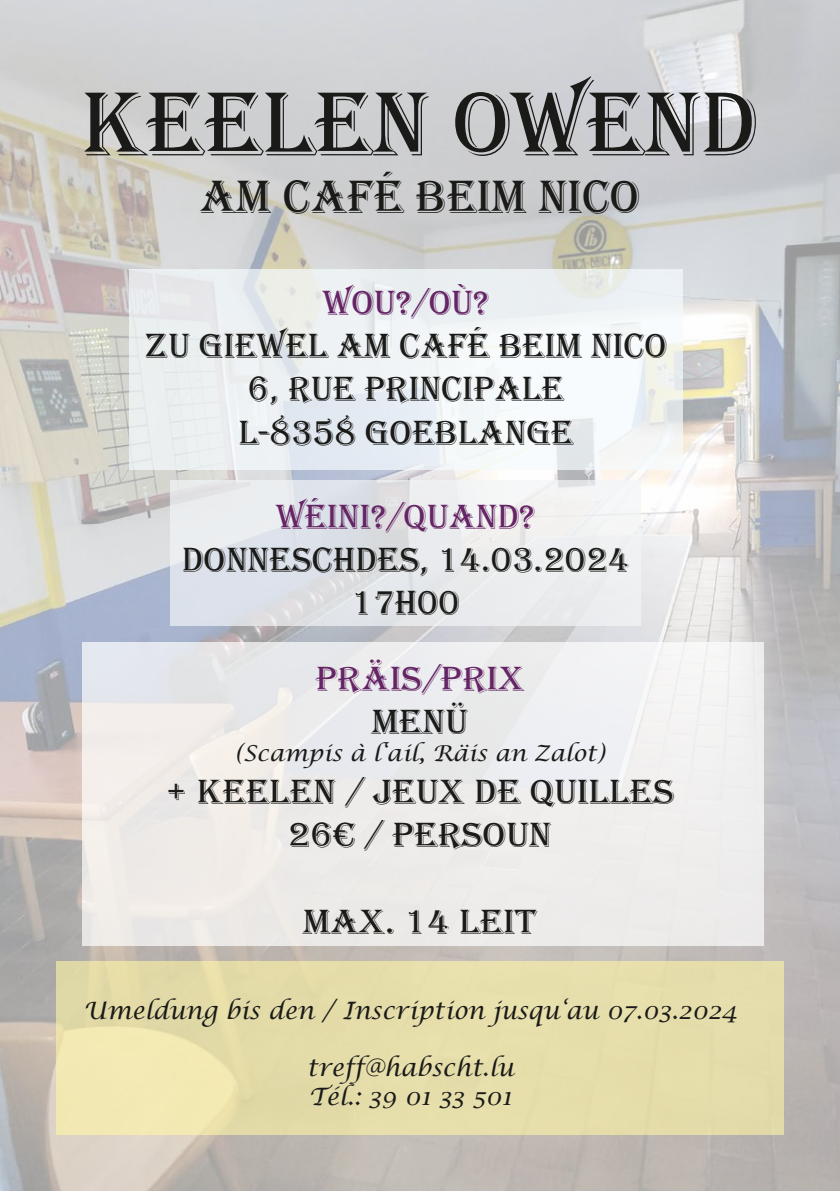
<style>
.page{position:relative;width:840px;height:1191px;background:#fff}
.page>*{position:absolute;margin:0;border:0;box-sizing:border-box;transform-origin:0 0}
.t1{font:94px "Algerian";color:#1a1a18}
.t2{font:48px "Algerian";color:#1a1a18}
.t3{font:36px/43.2px "Algerian";color:#1a1a18;text-align:center}
.t4{font:36px "Algerian";color:#1a1a18;scale:1.05 1}
.t5{font:36px "Algerian";color:#652565}
.t6{font:36px "Algerian";color:#652565;scale:1.05 1}
.t7{font:italic 24px/28.8px "Lucida Calligraphy";color:#1a1a18}
.t8{font:italic 22px "Lucida Calligraphy";color:#1a1a18;scale:1.05 1}
</style>
<div class="page">
<img style="left:1px;top:0;width:838px;height:1191px">
<img style="left:0;top:0;width:1px;height:1191px">
<div style="left:129px;top:269px;width:553px;height:201px;background:linear-gradient(to bottom,#ecf0f1,#eef3f6)"></div>
<svg style="left:170px;top:480px;width:470px;height:145px;fill:#e9ebec"></svg>
<div style="left:82px;top:641px;width:681px;height:304px;background:#eeeceb"></div>
<div style="left:56px;top:961px;width:727px;height:173px;background:linear-gradient(to right,#eae1ac,#e3dcaa)"></div>
<img style="left:0;top:317px;width:20px;height:182px">
<img style="left:0;top:499px;width:81px;height:276px">
<h1 class="t1" style="left:82px;top:72px;width:677px">KEELEN OWEND</h1>
<h2 class="t2" style="left:200px;top:170px;width:442px">AM CAFÉ BEIM NICO</h2>
<p class="t5" style="left:323px;top:283px;width:167px">WOU?/OÙ?</p>
<p class="t3" style="left:145px;top:325px;width:101px">ZU GIEWEL</p>
<p class="t3" style="left:336px;top:325px;width:184px">AM CAFÉ BEIM</p>
<p class="t3" style="left:590px;top:325px;width:41px">NICO</p>
<p class="t3" style="left:248px;top:368px;width:178px">6, RUE PRINCI</p>
<p class="t3" style="left:473px;top:368px;width:46px">PALE</p>
<p class="t3" style="left:239px;top:412px;width:175px">L-8358 GOEBLANGE</p>
<p class="t5" style="left:276px;top:497px;width:260px">WÉINI?/QUAND?</p>
<p class="t3" style="left:182px;top:539px;width:449px">DONNESCHDES, 14.03.2024<br>17H00</p>
<p class="t6" style="left:315px;top:659px;width:201px">PRÄIS/PRIX</p>
<p class="t4" style="left:371px;top:702px;width:93px">MENÜ</p>
<p class="t8" style="left:235px;top:739px;width:353px">(Scampis à l‘ail, Räis an Zalot)</p>
<p class="t4" style="left:166px;top:772px;width:77px">+ KEELEN</p>
<p class="t4" style="left:345px;top:772px;width:69px">/ JEUX</p>
<p class="t4" style="left:474px;top:772px;width:96px">DE QUILLE</p>
<p class="t4" style="left:653px;top:772px;width:21px">S</p>
<p class="t4" style="left:288px;top:815px;width:208px">26€ / PERSOUN</p>
<p class="t4" style="left:303px;top:901px;width:224px">MAX . 14 LEIT</p>
<p class="t7" style="left:84px;top:996px;width:654px">Umeldung bis den / Inscription jusqu‘au 07.03.2024</p>
<p class="t7" style="left:306px;top:1054px;width:208px">treff@habscht.lu<br>Tél.: 39 01 33 501</p>
</div>
